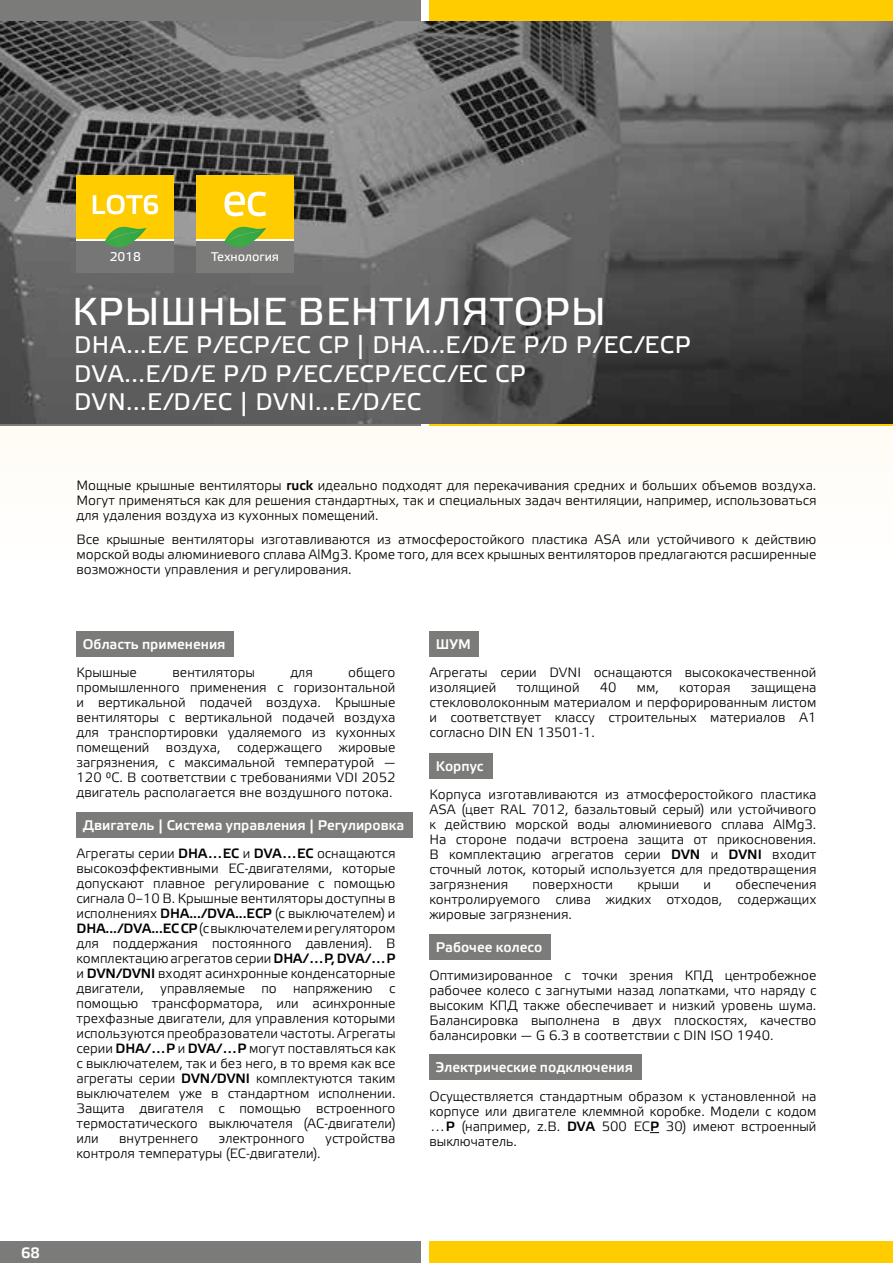
<style>
.page{position:relative;width:893px;height:1263px;background:#fff}
.page>*{position:absolute;margin:0;border:0;box-sizing:border-box;transform-origin:0 0}
.t1{font:39px "Etelka Text";letter-spacing:.02em;color:#fff}
.t2{font:24px/28.2px "Etelka Text";letter-spacing:.02em;color:#fff}
.t3{font:500 15px "Etelka";color:#fff}
.t4{font:500 13.95px "Etelka";color:#fff}
.t5{font:300 13.5px/15px "Etelka";color:#000;text-align:justify}
.t6{font:12.6px "Etelka Text";color:#fff}
.s1{font-weight:500}
</style>
<div class="page">
<hr style="left:429px;top:423px;width:464px;height:3px;background:#fc0">
<hr style="left:0;top:423px;width:421px;height:3px;background:#7b7b7a">
<div style="left:429px;top:1242px;width:464px;height:21px;background:#fc0"></div>
<div style="left:0;top:1242px;width:421px;height:21px;background:#7b7b7a"></div>
<div style="left:429px;top:0;width:464px;height:21px;background:#fc0"></div>
<div style="left:0;top:0;width:421px;height:21px;background:#7b7b7a"></div>
<img style="left:0;top:21px;width:893px;height:402px">
<div style="left:429px;top:753px;width:63px;height:25px;background:#7b7b7a"></div>
<div style="left:429px;top:934px;width:122px;height:25px;background:#7b7b7a"></div>
<div style="left:429px;top:631px;width:50px;height:26px;background:#7b7b7a"></div>
<div style="left:429px;top:1055px;width:213px;height:25px;background:#7b7b7a"></div>
<div style="left:77px;top:631px;width:157px;height:26px;background:#7b7b7a"></div>
<div style="left:77px;top:812px;width:336px;height:25px;background:#7b7b7a"></div>
<div style="left:77px;top:240px;width:97px;height:33px;background:#767676"></div>
<div style="left:196px;top:240px;width:98px;height:33px;background:#7b7b7a"></div>
<hr style="left:196px;top:238px;width:98px;height:2px;background:#fff">
<div style="left:196px;top:175px;width:98px;height:63px;background:#fc0"></div>
<svg style="left:224px;top:227px;width:42px;height:20px"></svg>
<svg style="left:224px;top:192px;width:42px;height:24px"></svg>
<hr style="left:77px;top:238px;width:97px;height:2px;background:#fff">
<div style="left:77px;top:175px;width:97px;height:63px;background:#fc0"></div>
<svg style="left:104px;top:227px;width:43px;height:20px"></svg>
<svg style="left:93px;top:195px;width:65px;height:19px"></svg>
<p class="t3" style="left:21px;top:1244px;width:20px">68</p>
<p class="t6" style="left:110px;top:250px;width:33px">2018</p>
<p class="t6" style="left:211px;top:250px;width:70px">Технология</p>
<h1 class="t1" style="left:72px;top:289px;width:535px">КРЫШНЫЕ ВЕНТИЛЯТОРЫ</h1>
<h2 class="t2" style="left:74px;top:332px;width:618px">DHA...E/E P/ECP/EC CP | DHA...E/D/E P/D P/EC/ECP<br>DVA...E/D/E P/D P/EC/ECP/ECC/EC CP<br>DVN...E/D/EC | DVNI...E/D/EC</h2>
<p class="t5" style="left:77px;top:479px;width:741px">Мощные крышные вентиляторы <span class="s1">ruck</span> идеально подходят для перекачивания средних и больших объемов воздуха.<br>Могут применяться как для решения стандартных, так и специальных задач вентиляции, например, использоваться для удаления воздуха из кухонных помещений.</p>
<p class="t5" style="left:77px;top:532px;width:741px">Все крышные вентиляторы изготавливаются из атмосферостойкого пластика ASA или устойчивого к действию морской воды алюминиевого сплава AlMg3. Кроме того, для всех крышных вентиляторов предлагаются расширенные возможности управления и регулирования.</p>
<p class="t4" style="left:83px;top:636px;width:144px">Область применения</p>
<p class="t5" style="left:77px;top:666px;width:320px;text-indent:272px">общего промышленного применения с горизонтальной и вертикальной подачей воздуха. Крышные вентиляторы с вертикальной подачей воздуха для транспортировки удаляемого из кухонных помещений воздуха, содержащего жировые загрязнения, с максимальной температурой — 120 °C. В соответствии с требованиями VDI 2052 двигатель располагается вне воздушного потока.</p>
<p class="t5" style="left:77px;top:666px;width:62px">Крышные</p>
<p class="t5" style="left:173px;top:666px;width:84px">вентиляторы</p>
<p class="t5" style="left:290px;top:666px;width:24px">для</p>
<p class="t4" style="left:83px;top:817px;width:323px">Двигатель | Система управления | Регулировка</p>
<p class="t5" style="left:77px;top:846px;width:320px">Агрегаты серии <span class="s1">DHA…EC</span> и <span class="s1">DVA…EC</span> оснащаются высокоэффективными EC-двигателями, которые допускают плавное регулирование с помощью сигнала 0–10 В. Крышные вентиляторы доступны в исполнениях <span class="s1">DHA.../DVA...ECP</span> (с выключателем) и <span class="s1">DHA.../DVA...EC CP</span> (с выключателем и регулятором для поддержания постоянного давления). В комплектацию агрегатов серии <span class="s1">DHA/…P, DVA/…P </span>и <span class="s1">DVN/DVNI</span> входят асинхронные конденсаторные двигатели, управляемые по напряжению с помощью трансформатора, или асинхронные трехфазные двигатели, для управления которыми используются преобразователи частоты. Агрегаты серии <span class="s1">DHA/…P</span> и <span class="s1">DVA/…P</span> могут поставляться как с выключателем, так и без него, в то время как все агрегаты серии <span class="s1">DVN/DVNI</span> комплектуются таким выключателем уже в стандартном исполнении.<br>Защита двигателя с помощью встроенного термостатического выключателя (AC-двигатели) или</p>
<p class="t5" style="left:119px;top:1131px;width:81px">внутреннего</p>
<p class="t5" style="left:219px;top:1131px;width:87px">электронного</p>
<p class="t5" style="left:325px;top:1131px;width:72px">устройства</p>
<p class="t5" style="left:77px;top:1146px;width:246px">контроля температуры (EC-двигатели).</p>
<p class="t4" style="left:436px;top:636px;width:36px">ШУМ</p>
<p class="t5" style="left:429px;top:666px;width:388px">Агрегаты серии DVNI оснащаются высококачественной изоляцией</p>
<p class="t5" style="left:517px;top:681px;width:64px">толщиной</p>
<p class="t5" style="left:600px;top:681px;width:18px">40</p>
<p class="t5" style="left:637px;top:681px;width:23px">мм,</p>
<p class="t5" style="left:679px;top:681px;width:53px">которая</p>
<p class="t5" style="left:429px;top:681px;width:388px;text-indent:321px">защищена стекловолоконным материалом и перфорированным листом и соответствует классу строительных материалов A1 согласно DIN EN 13501-1.</p>
<p class="t4" style="left:436px;top:758px;width:49px">Kорпус</p>
<p class="t5" style="left:429px;top:787px;width:388px">Корпуса изготавливаются из атмосферостойкого пластика ASA (цвет RAL 7012, базальтовый серый) или устойчивого к действию морской воды алюминиевого сплава AlMg3.<br>На стороне подачи встроена защита от прикосновения.<br>В комплектацию агрегатов серии <span class="s1">DVN</span> и <span class="s1">DVNI</span> входит сточный лоток, который используется для предотвращения загрязнения</p>
<p class="t5" style="left:429px;top:877px;width:388px;text-indent:306px">обеспечения контролируемого слива жидких отходов, содержащих жировые загрязнения.</p>
<p class="t5" style="left:532px;top:877px;width:82px">поверхности</p>
<p class="t5" style="left:637px;top:877px;width:43px">крыши</p>
<p class="t5" style="left:704px;top:877px;width:9px">и</p>
<p class="t4" style="left:436px;top:939px;width:108px">Рабочее колесо</p>
<p class="t5" style="left:429px;top:968px;width:388px">Оптимизированное с точки зрения КПД центробежное рабочее колесо с загнутыми назад лопатками, что наряду с высоким КПД также обеспечивает и низкий уровень шума.<br>Балансировка выполнена в двух плоскостях, качество балансировки — G 6.3 в соответствии с DIN ISO 1940.</p>
<p class="t4" style="left:436px;top:1060px;width:199px">Электрические подключения</p>
<p class="t5" style="left:429px;top:1089px;width:388px">Осуществляется стандартным образом к установленной на корпусе или двигателе клеммной коробке. Модели с кодом …<span class="s1">P</span> (например, z.B. <span class="s1">DVA</span> 500 EC<span class="s1">P</span> 30) имеют встроенный выключатель.</p>
</div>
